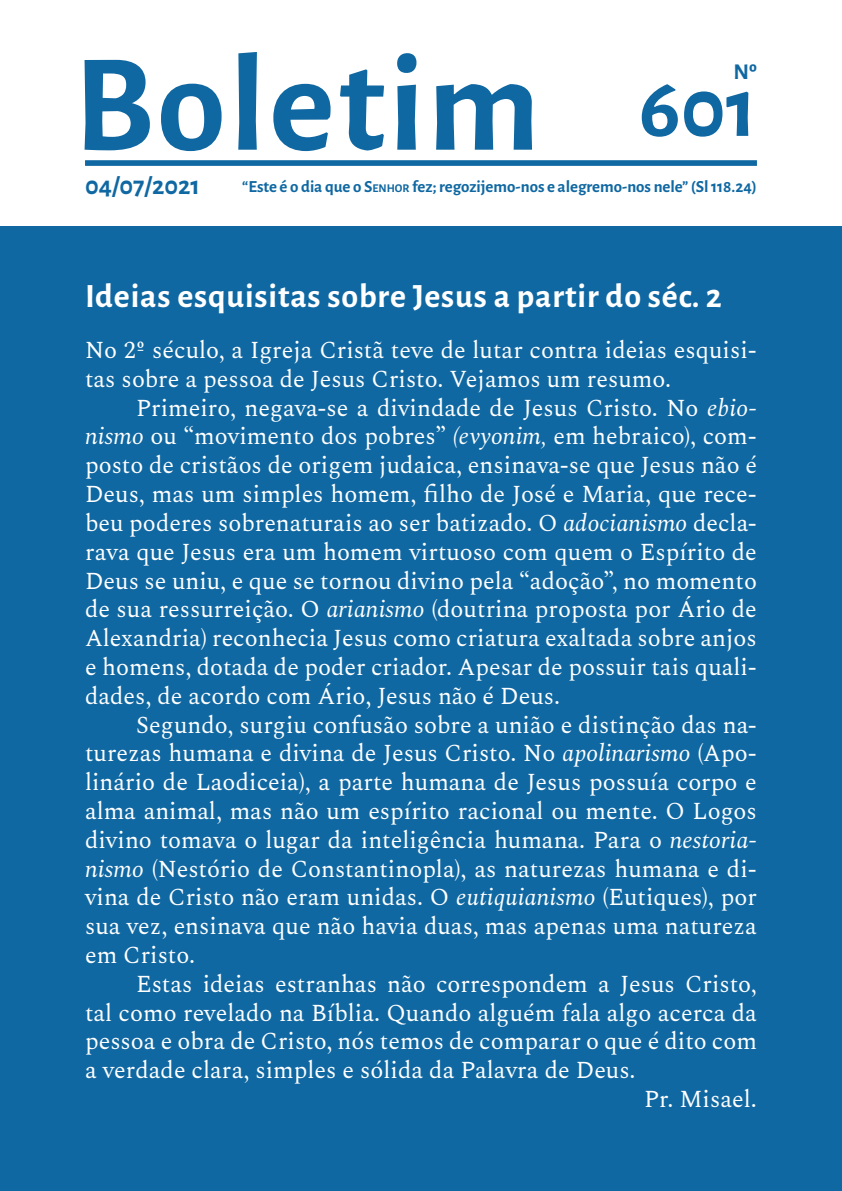
<style>
.page{position:relative;width:842px;height:1191px;background:#fff}
.page>*{position:absolute;margin:0;border:0;box-sizing:border-box;transform-origin:0 0}
.Newsletter_Title{font:700 139.2px "Alegreya Sans";letter-spacing:.025em;color:#1068a2}
.t1{font:700 86.6px "Alegreya Sans";color:#1068a2}
.Pastoral_-_Titulo{font:700 34px "Alegreya Sans";letter-spacing:.025em;color:#fff}
.Newsletter_Title-2{font:700 26.4px "Alegreya Sans";color:#1068a2}
.Pastoral_-_Corpo{font:24px/28.8px "Spectral";color:#fff;text-align:justify}
.Pastoral_-_Capitular{font:24px/28.8px "Spectral";color:#fff}
.Pastoral__Assinatura{font:24px "Spectral";color:#fff}
.t2{font:700 22.6px "Alegreya Sans";color:#1068a2}
.t3{font:700 17px "Alegreya Sans";color:#1068a2}
.s1{font-style:inherit}
.s2{font-size:11.8px}
.s3{font-style:italic}
</style>
<div class="page">
<div style="left:0;top:227px;width:842px;height:964px;background:#1068a2"></div>
<div style="left:85px;top:160px;width:672px;height:6px;background:#1068a2"></div>
<p class="Newsletter_Title" style="left:74px;top:3px;width:467px">Boletim</p>
<p class="Newsletter_Title-2" style="left:85px;top:166px;width:117px">04/07/2021</p>
<p class="t3" style="left:242px;top:174px;width:516px">“Este é o dia que o <span class="s1">S</span><span class="s2">ENHOR</span> fez; regozijemo-nos e alegremo-nos nele” (Sl 118.24)</p>
<p class="t2" style="left:733px;top:56px;width:25px">Nº</p>
<p class="t1" style="left:639px;top:45px;width:120px">601</p>
<p class="Pastoral_-_Titulo" style="left:85px;top:271px;width:638px">Ideias esquisitas sobre Jesus a partir do séc. 2</p>
<p class="Pastoral_-_Capitular" style="left:85px;top:336px;width:673px">No 2º século, a Igreja Cristã teve de lutar contra ideias esquisi&shy;tas sobre a pessoa de Jesus Cristo. Vejamos um resumo.</p>
<p class="Pastoral_-_Corpo" style="left:85px;top:394px;width:673px;text-indent:51px">Primeiro, negava-se a divindade de Jesus Cristo. No <span class="s3">ebio&shy;nismo</span> ou “movimento dos pobres” <span class="s3">(evyonim,</span> em hebraico), com&shy;posto de cristãos de origem judaica, ensinava-se que Jesus não é Deus, mas um simples homem, filho de José e Maria, que rece&shy;beu poderes sobrenaturais ao ser batizado. O <span class="s3">adocianismo</span> decla&shy;rava que Jesus era um homem virtuoso com quem o Espírito de Deus se uniu, e que se tornou divino pela “adoção”, no momento de sua ressurreição. O <span class="s3">arianismo</span> (doutrina proposta por Ário de Alexandria) reconhecia Jesus como criatura exaltada sobre anjos e homens, dotada de poder criador. Apesar de possuir tais quali&shy;dades, de acordo com Ário, Jesus não é Deus.</p>
<p class="Pastoral_-_Corpo" style="left:85px;top:711px;width:673px;text-indent:51px">Segundo, surgiu confusão sobre a união e distinção das na&shy;turezas humana e divina de Jesus Cristo. No <span class="s3">apolinarismo</span> (Apo&shy;linário de Laodiceia), a parte humana de Jesus possuía corpo e alma animal, mas não um espírito racional ou mente. O Logos divino tomava o lugar da inteligência humana. Para o <span class="s3">nestoria&shy;nismo</span> (Nestório de Constantinopla), as naturezas humana e di&shy;vina de Cristo não eram unidas. O <span class="s3">eutiquianismo</span> (Eutiques), por sua vez, ensinava que não havia duas, mas apenas uma natureza em Cristo.</p>
<p class="Pastoral_-_Corpo" style="left:85px;top:970px;width:673px;text-indent:51px">Estas ideias estranhas não correspondem a Jesus Cristo, tal como revelado na Bíblia. Quando alguém fala algo acerca da pessoa e obra de Cristo, nós temos de comparar o que é dito com a verdade clara, simples e sólida da Palavra de Deus.</p>
<p class="Pastoral__Assinatura" style="left:644px;top:1081px;width:114px">Pr. Misael.</p>
</div>
